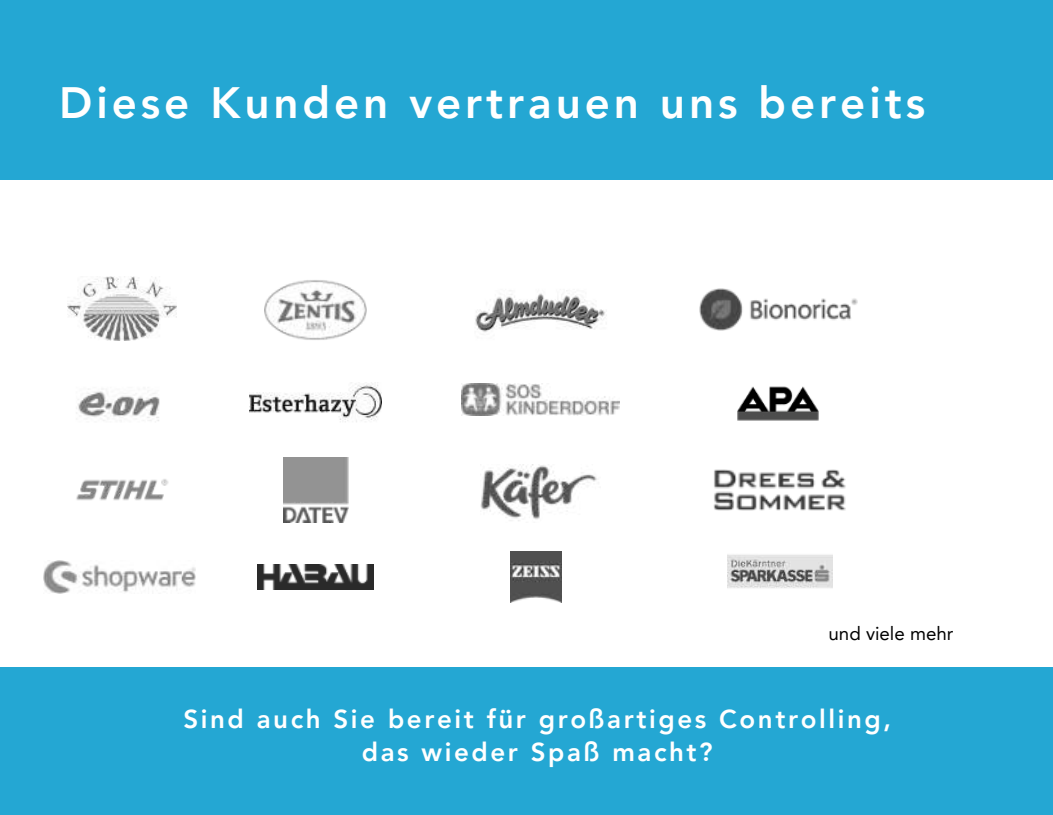
<style>
.page{position:relative;width:1053px;height:815px;background:#fff}
.page>*{position:absolute;margin:0;border:0;box-sizing:border-box;transform-origin:0 0}
.t1{font:800 43.88px "Avenir LT Pro";letter-spacing:.09em;color:#fff}
.t2{font:800 25.88px/32.8px "Avenir LT Pro";letter-spacing:.1em;color:#fff;text-align:center}
.t3{font:18.75px "Avenir LT Pro";color:#000}
</style>
<div class="page">
<div style="left:0;top:0;width:1052px;height:814px;background:#24a7d3"></div>
<div style="left:0;top:180px;width:1052px;height:486px;background:#fff"></div>
<img style="left:68px;top:276px;width:108px;height:64px">
<img style="left:76px;top:389px;width:84px;height:32px">
<img style="left:76px;top:479px;width:93px;height:22px">
<img style="left:265px;top:280px;width:101px;height:60px">
<img style="left:475px;top:290px;width:130px;height:42px">
<img style="left:249px;top:382px;width:132px;height:40px">
<img style="left:283px;top:458px;width:65px;height:64px">
<img style="left:461px;top:383px;width:158px;height:32px">
<img style="left:480px;top:464px;width:117px;height:57px">
<img style="left:699px;top:288px;width:158px;height:43px">
<img style="left:737px;top:386px;width:82px;height:35px">
<img style="left:714px;top:469px;width:132px;height:42px">
<img style="left:43px;top:560px;width:152px;height:34px">
<img style="left:510px;top:551px;width:51px;height:51px">
<img style="left:727px;top:554px;width:105px;height:34px">
<img style="left:257px;top:564px;width:117px;height:26px">
<h1 class="t1" style="left:59px;top:85px;width:867px">Diese Kunden vertrauen uns bereits</h1>
<p class="t3" style="left:828px;top:625px;width:127px">und viele mehr</p>
<p class="t2" style="left:183px;top:705px;width:709px">Sind auch Sie bereit für großartiges Controlling, das wieder Spaß macht?</p>
</div>
